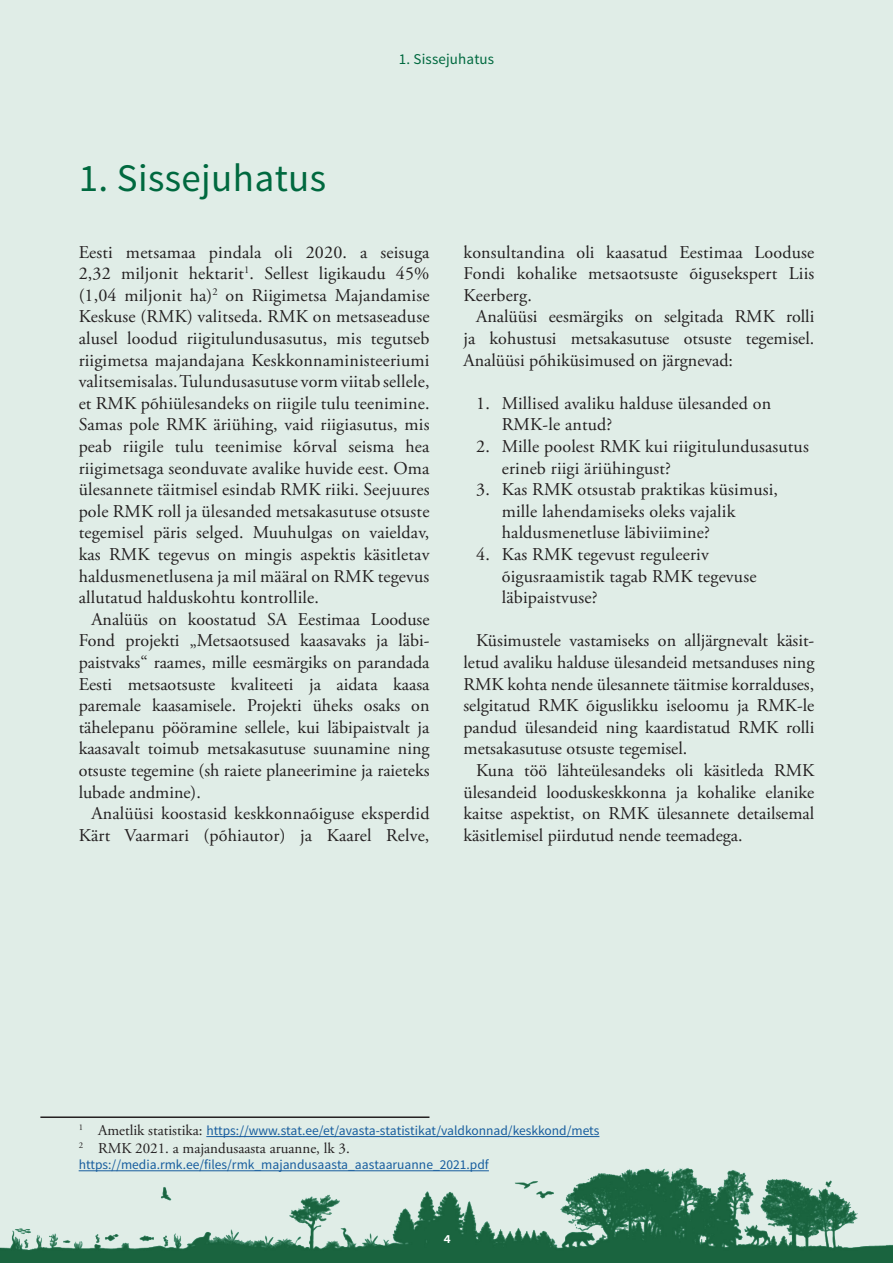
<style>
.page{position:relative;width:893px;height:1263px;background:#e0ede7}
.page>*{position:absolute;margin:0;border:0;box-sizing:border-box;transform-origin:0 0}
.suur_pealkiri{font:39px "Source Sans Pro";letter-spacing:.01em;color:#00693f}
.põhitekst_taanreata{font:18px/21.6px "Adobe Garamond Pro";letter-spacing:.01em;color:#231f20}
.põhitekst{font:18px/21.6px "Adobe Garamond Pro";color:#231f20;text-align:justify}
.joonealune_kiri{font:15px "Adobe Garamond Pro";color:#231f20}
.päis{font:15px "Source Sans Pro";letter-spacing:.01em;color:#00693f}
.t1{font:600 15px "Source Sans Pro";color:#fff}
.joonealune_kiri-2{font:13.5px "Source Sans Pro";color:#175d9e}
.s1{font-family:"Adobe Garamond Pro";font-size:15px;color:#231f20}
</style>
<div class="page">
<img style="left:0;top:1116px;width:893px;height:147px">
<hr style="left:40px;top:1116px;width:389px;height:2px;background:#231f20">
<hr style="left:206px;top:1136px;width:393px;height:1px;background:#175d9e">
<hr style="left:79px;top:1170px;width:410px;height:1px;background:#175d9e">
<p class="suur_pealkiri" style="left:79px;top:154px;width:249px">1. Sissejuhatus</p>
<p class="päis" style="left:399px;top:49px;width:97px">1. Sissejuhatus</p>
<p class="põhitekst_taanreata" style="left:79px;top:242px;width:352px;text-align:justify">Eesti metsamaa pindala oli 2020. a seisuga 2,32 miljonit hektarit<sup>1</sup>. Sellest ligikaudu 45% (1,04 miljonit ha)<sup>2</sup> on Riigimetsa Majandamise Keskuse (RMK) valitseda. RMK on metsaseaduse alusel loodud riigitulundusasutus, mis tegutseb riigimetsa majandajana Keskkonnaministeeriumi valitsemisalas. Tulundusasutuse vorm viitab sellele, et RMK põhiülesandeks on riigile tulu teenimine.<br>Samas pole RMK äriühing, vaid riigiasutus, mis peab riigile tulu teenimise kõrval seisma hea riigimetsaga seonduvate avalike huvide eest. Oma ülesannete täitmisel esindab RMK riiki. Seejuures pole RMK roll ja ülesanded metsakasutuse otsuste tegemisel päris selged. Muuhulgas on vaieldav, kas RMK tegevus on mingis aspektis käsitletav haldusmenetlusena ja mil määral on RMK tegevus allutatud halduskohtu kontrollile.</p>
<p class="põhitekst" style="left:79px;top:609px;width:352px;text-indent:13px">Analüüs on koostatud SA Eestimaa Looduse Fond projekti „Metsaotsused kaasavaks ja läbi&shy;paistvaks“ raames, mille eesmärgiks on parandada Eesti metsaotsuste kvaliteeti ja aidata kaasa paremale kaasamisele. Projekti üheks osaks on tähelepanu pööramine sellele, kui läbipaistvalt ja kaasavalt toimub metsakasutuse suunamine ning otsuste tegemine (sh raiete planeerimine ja raieteks lubade andmine).</p>
<p class="põhitekst_taanreata" style="left:79px;top:803px;width:352px;text-align:right">Analüüsi koostasid keskkonnaõiguse eksperdid<br>Kärt Vaarmari (põhiautor) ja Kaarel Relve,</p>
<p class="põhitekst_taanreata" style="left:463px;top:242px;width:352px;text-align:justify">konsultandina oli kaasatud Eestimaa Looduse Fondi kohalike metsaotsuste õigusekspert Liis Keerberg.</p>
<p class="põhitekst" style="left:463px;top:307px;width:352px;text-indent:13px">Analüüsi eesmärgiks on selgitada RMK rolli ja kohustusi metsakasutuse otsuste tegemisel.<br>Analüüsi põhiküsimused on järgnevad:</p>
<p class="põhitekst_taanreata" style="left:502px;top:393px;width:271px;text-indent:-26px">1. Millised avaliku halduse ülesanded on<br>RMK-le antud?</p>
<p class="põhitekst_taanreata" style="left:502px;top:436px;width:309px;text-indent:-26px">2. Mille poolest RMK kui riigitulundusasutus erineb riigi äriühingust?</p>
<p class="põhitekst_taanreata" style="left:502px;top:479px;width:278px;text-indent:-26px">3. Kas RMK otsustab praktikas küsimusi, mille lahendamiseks oleks vajalik haldusmenetluse läbiviimine?</p>
<p class="põhitekst_taanreata" style="left:502px;top:544px;width:256px;text-indent:-26px">4. Kas RMK tegevust reguleeriv õigusraamistik tagab RMK tegevuse läbipaistvuse?</p>
<p class="põhitekst" style="left:463px;top:631px;width:352px;text-indent:13px">Küsimustele vastamiseks on alljärgnevalt käsit&shy;letud avaliku halduse ülesandeid metsanduses ning RMK kohta nende ülesannete täitmise korralduses, selgitatud RMK õiguslikku iseloomu ja RMK-le pandud ülesandeid ning kaardistatud RMK rolli metsakasutuse otsuste tegemisel.</p>
<p class="põhitekst" style="left:463px;top:760px;width:352px;text-indent:13px">Kuna töö lähteülesandeks oli käsitleda RMK ülesandeid looduskeskkonna ja kohalike elanike kaitse aspektist, on RMK ülesannete detailsemal käsitlemisel piirdutud nende teemadega.</p>
<p class="joonealune_kiri-2" style="left:79px;top:1122px;width:522px"><sup>1</sup> <span class="s1">Ametlik statistika:</span> https://www.stat.ee/et/avasta-statistikat/valdkonnad/keskkond/mets</p>
<p class="joonealune_kiri" style="left:79px;top:1139px;width:273px"><sup>2</sup> RMK 2021. a majandusaasta aruanne, lk 3.</p>
<p class="joonealune_kiri-2" style="left:79px;top:1156px;width:412px">https://media.rmk.ee/files/rmk_majandusaasta_aastaaruanne_2021.pdf</p>
<p class="t1" style="left:443px;top:1228px;width:9px">4</p>
</div>
